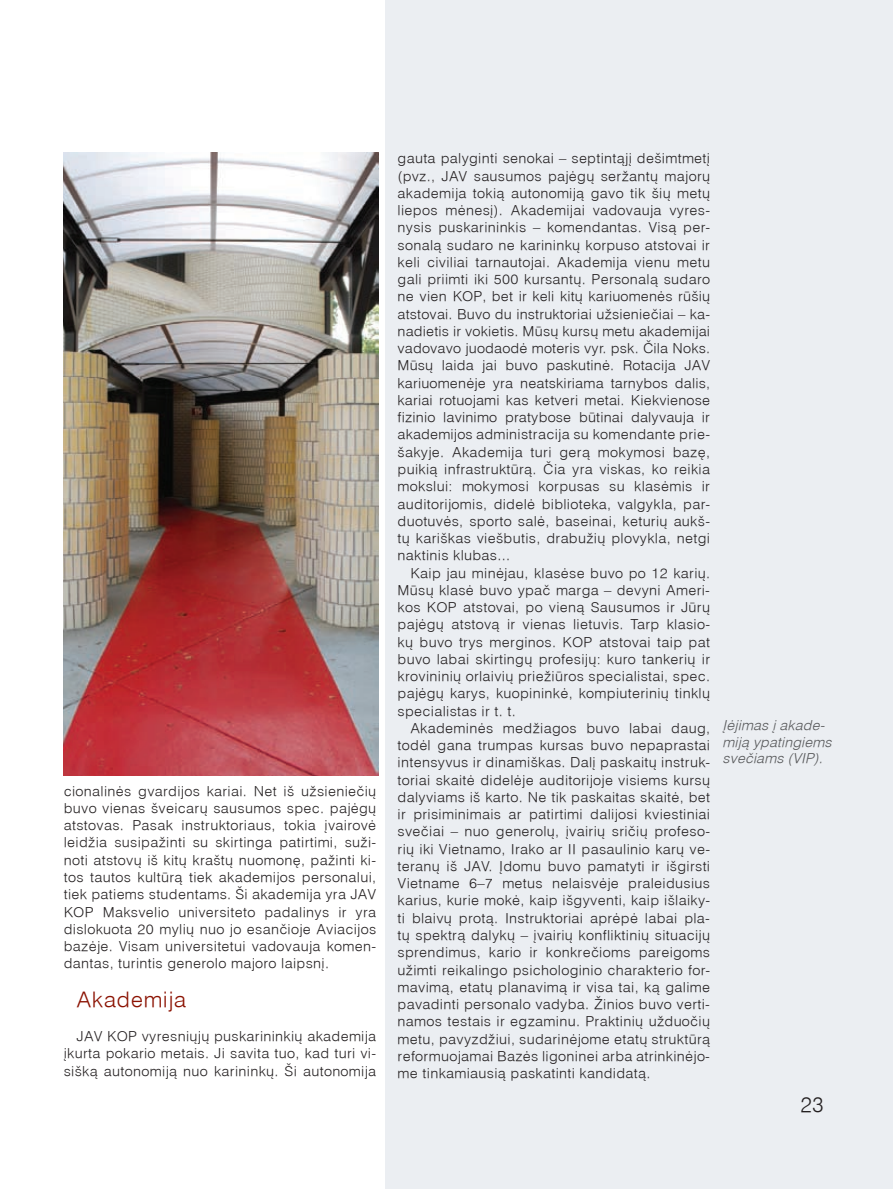
<style>
.page{position:relative;width:893px;height:1191px;background:#fff}
.page>*{position:absolute;margin:0;border:0;box-sizing:border-box;transform-origin:0 0}
.t1{font:300 21px "Helvetica LT";letter-spacing:.02em;color:#8b1202;scale:1.07 1}
.t2{font:300 21px "Helvetica LT";color:#231f20}
.t3{font:300 13.5px/17.2px "Helvetica LT";letter-spacing:.02em;color:#231f20;text-align:justify;scale:1.07 1}
.t4{font:italic 300 13.5px/16.5px "Helvetica LT";color:#57585a;scale:1.07 1}
</style>
<div class="page">
<div style="left:386px;top:0;width:507px;height:1188px;background:#ebeef2"></div>
<img style="left:64px;top:152px;width:315px;height:623px">
<p class="t3" style="left:64px;top:782px;width:294px">cionalinės gvardijos kariai. Net iš užsieniečių buvo vienas šveicarų sausumos spec. pajėgų atstovas. Pasak instruktoriaus, tokia įvairovė leidžia susipažinti su skirtinga patirtimi, suži&shy;noti atstovų iš kitų kraštų nuomonę, pažinti ki&shy;tos tautos kultūrą tiek akademijos personalui, tiek patiems studentams. Ši akademija yra JAV KOP Maksvelio universiteto padalinys ir yra dislokuota 20 mylių nuo jo esančioje Aviacijos bazėje. Visam universitetui vadovauja komen&shy;dantas, turintis generolo majoro laipsnį.</p>
<h1 class="t1" style="left:77px;top:985px;width:104px">Akademija</h1>
<p class="t3" style="left:64px;top:1027px;width:294px;text-indent:13px">JAV KOP vyresniųjų puskarininkių akademija įkurta pokario metais. Ji savita tuo, kad turi vi&shy;sišką autonomiją nuo karininkų. Ši autonomija</p>
<p class="t3" style="left:398px;top:150px;width:294px">gauta palyginti senokai – septintąjį dešimtmetį (pvz., JAV sausumos pajėgų seržantų majorų akademija tokią autonomiją gavo tik šių metų liepos mėnesį). Akademijai vadovauja vyres&shy;nysis puskarininkis – komendantas. Visą per&shy;sonalą sudaro ne karininkų korpuso atstovai ir keli civiliai tarnautojai. Akademija vienu metu gali priimti iki 500 kursantų. Personalą sudaro ne vien KOP, bet ir keli kitų kariuomenės rūšių atstovai. Buvo du instruktoriai užsieniečiai – ka&shy;nadietis ir vokietis. Mūsų kursų metu akademijai vadovavo juodaodė moteris vyr. psk. Čila Noks.<br>Mūsų laida jai buvo paskutinė. Rotacija JAV kariuomenėje yra neatskiriama tarnybos dalis, kariai rotuojami kas ketveri metai. Kiekvienose fizinio lavinimo pratybose būtinai dalyvauja ir akademijos administracija su komendante prie&shy;šakyje. Akademija turi gerą mokymosi bazę, puikią infrastruktūrą. Čia yra viskas, ko reikia mokslui: mokymosi korpusas su klasėmis ir auditorijomis, didelė biblioteka, valgykla, par&shy;duotuvės, sporto salė, baseinai, keturių aukš&shy;tų kariškas viešbutis, drabužių plovykla, netgi naktinis klubas...</p>
<p class="t3" style="left:398px;top:564px;width:294px;text-indent:13px">Kaip jau minėjau, klasėse buvo po 12 karių.<br>Mūsų klasė buvo ypač marga – devyni Ameri&shy;kos KOP atstovai, po vieną Sausumos ir Jūrų pajėgų atstovą ir vienas lietuvis. Tarp klasio&shy;kų buvo trys merginos. KOP atstovai taip pat buvo labai skirtingų profesijų: kuro tankerių ir krovininių orlaivių priežiūros specialistai, spec. pajėgų karys, kuopininkė, kompiuterinių tinklų specialistas ir t. t.</p>
<p class="t3" style="left:398px;top:719px;width:294px;text-indent:13px">Akademinės medžiagos buvo labai daug, todėl gana trumpas kursas buvo nepaprastai intensyvus ir dinamiškas. Dalį paskaitų instruk&shy;toriai skaitė didelėje auditorijoje visiems kursų dalyviams iš karto. Ne tik paskaitas skaitė, bet ir prisiminimais ar patirtimi dalijosi kviestiniai svečiai – nuo generolų, įvairių sričių profeso&shy;rių iki Vietnamo, Irako ar II pasaulinio karų ve&shy;teranų iš JAV. Įdomu buvo pamatyti ir išgirsti Vietname 6–7 metus nelaisvėje praleidusius karius, kurie mokė, kaip išgyventi, kaip išlaiky&shy;ti blaivų protą. Instruktoriai aprėpė labai pla&shy;tų spektrą dalykų – įvairių konfliktinių situacijų sprendimus, kario ir konkrečioms pareigoms užimti reikalingo psichologinio charakterio for&shy;mavimą, etatų planavimą ir visa tai, ką galime pavadinti personalo vadyba. Žinios buvo verti&shy;namos testais ir egzaminu. Praktinių užduočių metu, pavyzdžiui, sudarinėjome etatų struktūrą reformuojamai Bazės ligoninei arba atrinkinėjo&shy;me tinkamiausią paskatinti kandidatą.</p>
<p class="t4" style="left:724px;top:717px;width:104px">Įėjimas į akade&shy;miją ypatingiems svečiams (VIP).</p>
<h1 class="t2" style="left:789px;top:1090px;width:36px">2323</h1>
</div>
